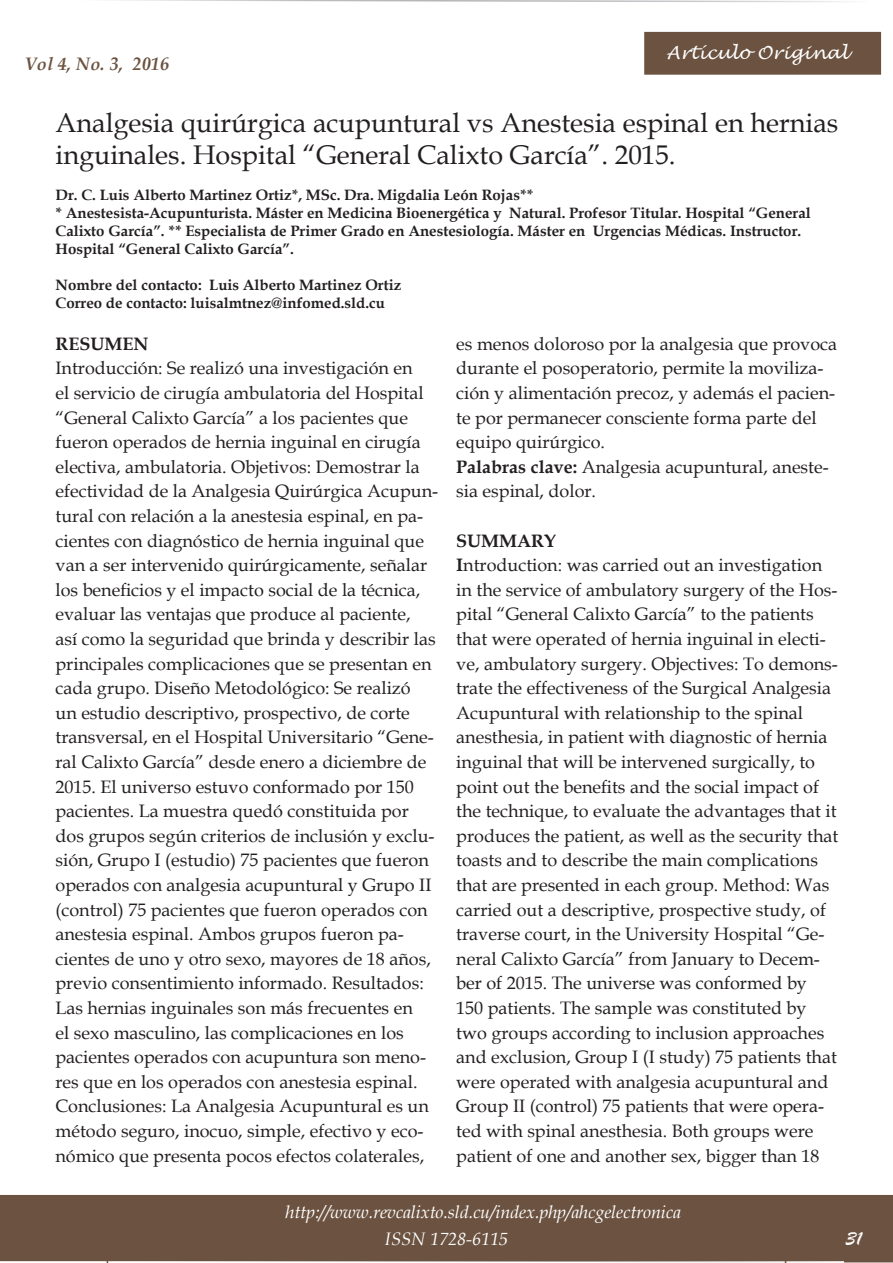
<style>
.page{position:relative;width:893px;height:1263px;background:#fff}
.page>*{position:absolute;margin:0;border:0;box-sizing:border-box;transform-origin:0 0}
.t1{font:27px/32.4px "Book Antiqua";color:#231f20}
.t2{font:21px "Brush Script";color:#fff}
.t3{font:18px/24.6px "Book Antiqua";color:#231f20}
.t4{font:italic 18px/27px "Book Antiqua";letter-spacing:-.005em;color:#fff}
.t5{font:italic 18px "Lucida Handwriting";letter-spacing:.01em;color:#fff}
.t6{font:italic 700 18px "Book Antiqua";letter-spacing:.01em;color:#6c5240}
.t7{font:700 18px "Book Antiqua";color:#231f20}
.t8{font:700 15px/18px "Book Antiqua";color:#231f20}
.s1{font-weight:700}
</style>
<div class="page">
<div style="left:0;top:1195px;width:893px;height:66px;background:#6c5240"></div>
<svg style="left:107px;top:1258px;width:679px;height:5px"></svg>
<div style="left:644px;top:32px;width:237px;height:43px;background:#6c5240;border:2px solid #6c5240"></div>
<svg style="left:844px;top:1230px;width:49px;height:32px"></svg>
<p class="t5" style="left:666px;top:42px;width:183px">Artículo Original</p>
<p class="t6" style="left:25px;top:52px;width:146px">Vol 4, No. 3, 2016</p>
<p class="t1" style="left:56px;top:106px;width:784px">Analgesia quirúrgica acupuntural vs Anestesia espinal en hernias inguinales. Hospital “General Calixto García”. 2015.</p>
<p class="t8" style="left:56px;top:186px;width:479px">Dr. C. Luis Alberto Martinez Ortiz*, MSc. Dra. Migdalia León Rojas**</p>
<p class="t8" style="left:56px;top:204px;width:757px">* Anestesista-Acupunturista. Máster en Medicina Bioenergética y Natural. Profesor Titular. Hospital “General<br>Calixto García”. ** Especialista de Primer Grado en Anestesiología. Máster en Urgencias Médicas. Instructor.<br>Hospital “General Calixto García”.</p>
<p class="t8" style="left:56px;top:276px;width:347px">Nombre del contacto: Luis Alberto Martinez Ortiz</p>
<p class="t8" style="left:56px;top:294px;width:331px">Correo de contacto: luisalmtnez@infomed.sld.cu</p>
<p class="t7" style="left:56px;top:331px;width:94px">RESUMEN</p>
<p class="t3" style="left:56px;top:355px;width:384px">Introducción: Se realizó una investigación en<br>el servicio de cirugía ambulatoria del Hospital “General Calixto García” a los pacientes que fueron operados de hernia inguinal en cirugía electiva, ambulatoria. Objetivos: Demostrar la efectividad de la Analgesia Quirúrgica Acupun&shy;tural con relación a la anestesia espinal, en pa&shy;cientes con diagnóstico de hernia inguinal que van a ser intervenido quirúrgicamente, señalar los beneficios y el impacto social de la técnica, evaluar las ventajas que produce al paciente,<br>así como la seguridad que brinda y describir las principales complicaciones que se presentan en cada grupo. Diseño Metodológico: Se realizó<br>un estudio descriptivo, prospectivo, de corte transversal, en el Hospital Universitario “Gene&shy;ral Calixto García” desde enero a diciembre de 2015. El universo estuvo conformado por 150 pacientes. La muestra quedó constituida por dos grupos según criterios de inclusión y exclu&shy;sión, Grupo I (estudio) 75 pacientes que fueron operados con analgesia acupuntural y Grupo II (control) 75 pacientes que fueron operados con anestesia espinal. Ambos grupos fueron pa&shy;cientes de uno y otro sexo, mayores de 18 años, previo consentimiento informado. Resultados:<br>Las hernias inguinales son más frecuentes en<br>el sexo masculino, las complicaciones en los pacientes operados con acupuntura son meno&shy;res que en los operados con anestesia espinal.<br>Conclusiones: La Analgesia Acupuntural es un método seguro, inocuo, simple, efectivo y eco&shy;nómico que presenta pocos efectos colaterales,</p>
<p class="t3" style="left:456px;top:331px;width:383px">es menos doloroso por la analgesia que provoca durante el posoperatorio, permite la moviliza&shy;ción y alimentación precoz, y además el pacien&shy;te por permanecer consciente forma parte del equipo quirúrgico.</p>
<p class="t3" style="left:456px;top:454px;width:374px"><span class="s1">Palabras clave:</span> Analgesia acupuntural, aneste&shy;sia espinal, dolor.</p>
<p class="t7" style="left:456px;top:528px;width:102px">SUMMARY</p>
<p class="t3" style="left:456px;top:552px;width:384px"><span class="s1">I</span>ntroduction: was carried out an investigation in the service of ambulatory surgery of the Hos&shy;pital “General Calixto García” to the patients that were operated of hernia inguinal in electi&shy;ve, ambulatory surgery. Objectives: To demons&shy;trate the effectiveness of the Surgical Analgesia Acupuntural with relationship to the spinal anesthesia, in patient with diagnostic of hernia inguinal that will be intervened surgically, to point out the benefits and the social impact of the technique, to evaluate the advantages that it produces the patient, as well as the security that toasts and to describe the main complications that are presented in each group. Method: Was carried out a descriptive, prospective study, of traverse court, in the University Hospital “Ge&shy;neral Calixto García” from January to Decem&shy;ber of 2015. The universe was conformed by 150 patients. The sample was constituted by two groups according to inclusion approaches and exclusion, Group I (I study) 75 patients that were operated with analgesia acupuntural and Group II (control) 75 patients that were opera&shy;ted with spinal anesthesia. Both groups were patient of one and another sex, bigger than 18</p>
<p class="t4" style="left:385px;top:1198px;width:298px;text-indent:-99px">http://www.revcalixto.sld.cu/index.php/ahcgelectronica<br>ISSN 1728-6115</p>
<p class="t2" style="left:846px;top:1225px;width:18px">31</p>
<p class="t2" style="left:846px;top:1225px;width:14px">#</p>
</div>
